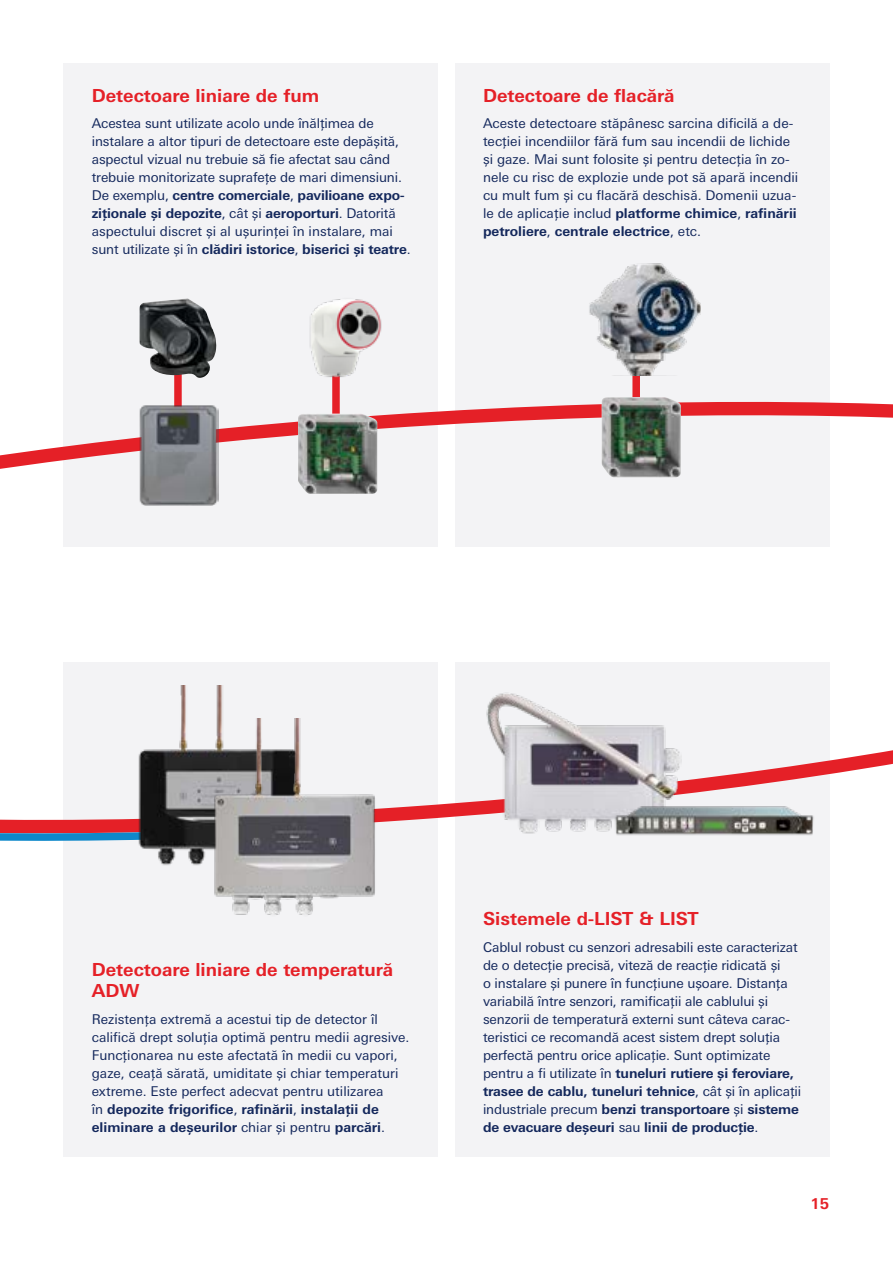
<style>
.page{position:relative;width:893px;height:1263px;background:#fff}
.page>*{position:absolute;margin:0;border:0;box-sizing:border-box;transform-origin:0 0}
.t1{font:700 18px/21px "Univers Next W1 G";color:#e52027}
.t2{font:700 15px "Univers Next W1 G";color:#e52027}
.t3{font:13.5px/18px "Univers Next W1 G";letter-spacing:-.01em;color:#14285c}
.s1{font-weight:700}
</style>
<div class="page">
<div style="left:64px;top:64px;width:374px;height:483px;background:#f3f3f5"></div>
<div style="left:455px;top:64px;width:374px;height:483px;background:#f3f3f5"></div>
<div style="left:64px;top:662px;width:374px;height:495px;background:#f3f3f5"></div>
<div style="left:455px;top:662px;width:374px;height:495px;background:#f3f3f5"></div>
<svg style="left:0;top:381px;width:893px;height:473px"></svg>
<svg style="left:0;top:687px;width:135px;height:166px"></svg>
<div style="left:632px;top:326px;width:8px;height:82px;background:#e52027"></div>
<div style="left:332px;top:342px;width:8px;height:82px;background:#e52027"></div>
<div style="left:174px;top:346px;width:8px;height:82px;background:#e52027"></div>
<img style="left:135px;top:686px;width:164px;height:180px">
<img style="left:486px;top:689px;width:195px;height:146px">
<img style="left:589px;top:263px;width:112px;height:112px">
<img style="left:212px;top:719px;width:165px;height:196px">
<img style="left:298px;top:414px;width:79px;height:80px">
<img style="left:306px;top:299px;width:76px;height:99px">
<img style="left:139px;top:298px;width:78px;height:80px">
<img style="left:614px;top:798px;width:201px;height:44px">
<img style="left:601px;top:397px;width:80px;height:80px">
<img style="left:137px;top:405px;width:82px;height:101px">
<h1 class="t1" style="left:92px;top:85px;width:229px">Detectoare liniare de fum</h1>
<p class="t3" style="left:92px;top:114px;width:320px">Acestea sunt utilizate acolo unde înălţimea de instalare a altor tipuri de detectoare este depăşită, aspectul vizual nu trebuie să fie afectat sau când trebuie monitorizate suprafeţe de mari dimensiuni.<br>De exemplu, <span class="s1">centre comerciale</span>, <span class="s1">pavilioane expo&shy;ziţionale şi depozite</span>, cât şi <span class="s1">aeroporturi</span>. Datorită aspectului discret şi al uşurinţei în instalare, mai sunt utilizate şi în <span class="s1">clădiri istorice</span>, <span class="s1">biserici şi teatre</span>.</p>
<h1 class="t1" style="left:483px;top:85px;width:193px">Detectoare de flacără</h1>
<p class="t3" style="left:483px;top:114px;width:317px">Aceste detectoare stăpânesc sarcina dificilă a de&shy;tecţiei incendiilor fără fum sau incendii de lichide şi gaze. Mai sunt folosite şi pentru detecţia în zo&shy;nele cu risc de explozie unde pot să apară incendii cu mult fum şi cu flacără deschisă. Domenii uzua&shy;le de aplicaţie includ <span class="s1">platforme chimice</span>, <span class="s1">rafinării petroliere</span>, <span class="s1">centrale electrice</span>, etc.</p>
<h1 class="t1" style="left:92px;top:959px;width:303px">Detectoare liniare de temperatură<br>ADW</h1>
<p class="t3" style="left:92px;top:1010px;width:319px">Rezistenţa extremă a acestui tip de detector îl califică drept soluţia optimă pentru medii agresive.<br>Funcţionarea nu este afectată în medii cu vapori, gaze, ceaţă sărată, umiditate şi chiar temperaturi extreme. Este perfect adecvat pentru utilizarea<br>în <span class="s1">depozite frigorifice</span>, <span class="s1">rafinării</span>, <span class="s1">instalaţii de eliminare a deşeurilor</span> chiar şi pentru <span class="s1">parcări</span>.</p>
<h1 class="t1" style="left:483px;top:908px;width:217px">Sistemele d-LIST &amp; LIST</h1>
<p class="t3" style="left:483px;top:938px;width:320px">Cablul robust cu senzori adresabili este caracterizat de o detecţie precisă, viteză de reacţie ridicată şi<br>o instalare şi punere în funcţiune uşoare. Distanţa variabilă între senzori, ramificaţii ale cablului şi senzorii de temperatură externi sunt câteva carac&shy;teristici ce recomandă acest sistem drept soluţia perfectă pentru orice aplicaţie. Sunt optimizate pentru a fi utilizate în <span class="s1">tuneluri rutiere şi feroviare, trasee de cablu, tuneluri tehnice</span>, cât şi în aplicaţii industriale precum <span class="s1">benzi transportoare</span> şi <span class="s1">sisteme de evacuare deşeuri</span> sau <span class="s1">linii de producţie</span>.</p>
<p class="t2" style="left:810px;top:1195px;width:20px">15</p>
</div>
